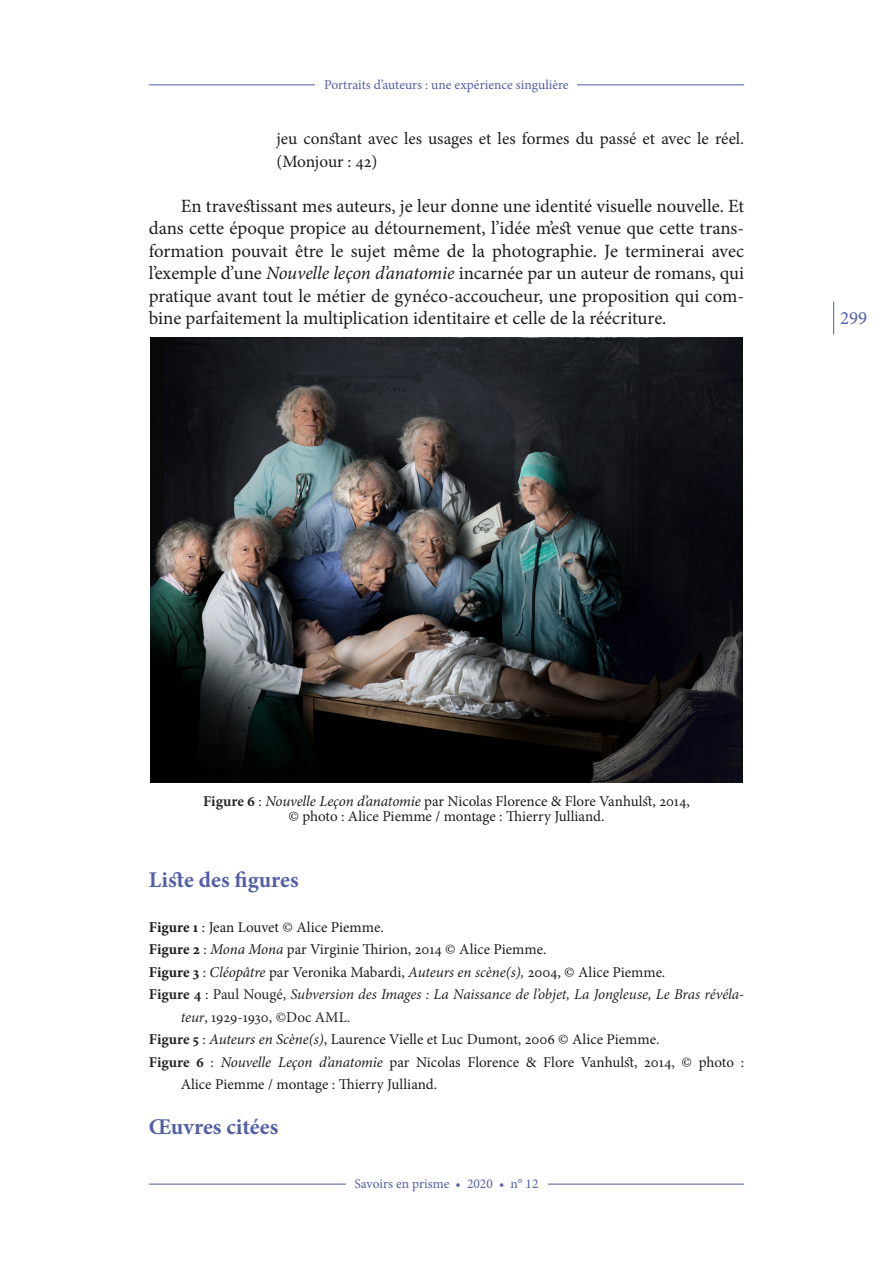
<style>
.page{position:relative;width:893px;height:1263px;background:#fff}
.page>*{position:absolute;margin:0;border:0;box-sizing:border-box;transform-origin:0 0}
.SEP_Titre_2{font:700 22.5px "Minion Pro";color:#525fa4}
.SEP_Biblio{font:700 22.5px "Minion Pro";color:#525fa4}
.SEP_Normal{font:18.75px/22.5px "Minion Pro";letter-spacing:-.005em;color:#1d1d1b;text-align:justify}
.t1{font:18.75px "Minion Pro";color:#525fa4}
.SEP_Citation{font:17.25px/22.5px "Minion Pro";letter-spacing:-.01em;color:#1d1d1b}
.SEP_Biblio-2{font:15px/22.5px "Minion Pro";color:#1d1d1b}
.SEP_Notes{font:15px "Minion Pro";letter-spacing:-.005em;color:#1d1d1b}
.SEP_Biblio-3{font:italic 15px/22.5px "Minion Pro";letter-spacing:-.005em;color:#262626}
.t2{font:13.5px "Minion Pro";color:#525fa4}
.s1{font-style:italic}
.s2{font-weight:700;color:#262626}
.s3{color:#262626}
.s4{font-weight:700}
.s5{font-weight:700;font-style:normal}
.s6{font-style:normal}
</style>
<div class="page">
<hr style="left:149px;top:85px;width:595px;height:1px;background:#525fa4">
<div style="left:316px;top:70px;width:261px;height:31px;background:#fff"></div>
<hr style="left:149px;top:1184px;width:595px;height:1px;background:#525fa4">
<div style="left:346px;top:1169px;width:201px;height:31px;background:#fff"></div>
<hr style="left:833px;top:302px;width:1px;height:33px;background:#525fa4">
<img style="left:150px;top:338px;width:593px;height:445px">
<p class="t2" style="left:324px;top:75px;width:246px">Portraits d’auteurs : une expérience singulière</p>
<p class="SEP_Citation" style="left:276px;top:127px;width:469px">jeu constant avec les usages et les formes du passé et avec le réel. (Monjour : 42)</p>
<p class="SEP_Normal" style="left:149px;top:194px;width:597px;text-indent:32px">En travestissant mes auteurs, je leur donne une identité visuelle nouvelle. Et dans cette époque propice au détournement, l’idée m’est venue que cette trans&shy;formation pouvait être le sujet même de la photographie. Je terminerai avec l’exemple d’une <span class="s1">Nouvelle leçon d’anatomie</span> incarnée par un auteur de romans, qui pratique avant tout le métier de gynéco-accoucheur, une proposition qui com&shy;bine parfaitement la multiplication identitaire et celle de la réécriture.</p>
<p class="t1" style="left:840px;top:305px;width:28px">299</p>
<p class="SEP_Notes" style="left:203px;top:791px;width:488px"><span class="s2">Figure 6</span> <span class="s3">:</span> <span class="s1">Nouvelle Leçon d’anatomie</span> par Nicolas Florence &amp; Flore Vanhulst, 2014,</p>
<p class="SEP_Notes" style="left:288px;top:806px;width:317px">© photo : Alice Piemme / montage : Thierry Julliand.</p>
<p class="SEP_Titre_2" style="left:149px;top:863px;width:151px">Liste des figures</p>
<p class="SEP_Biblio-2" style="left:149px;top:916px;width:236px"><span class="s4">Figure 1</span> : Jean Louvet © Alice Piemme.</p>
<p class="SEP_Biblio-2" style="left:149px;top:938px;width:399px"><span class="s4">Figure 2</span> : <span class="s1">Mona Mona</span> par Virginie Thirion, 2014 © Alice Piemme.</p>
<p class="SEP_Biblio-2" style="left:149px;top:961px;width:518px"><span class="s4">Figure 3</span> : <span class="s1">Cléopâtre</span> par Veronika Mabardi, <span class="s1">Auteurs en scène(s),</span> 2004, © Alice Piemme.</p>
<p class="SEP_Biblio-3" style="left:181px;top:983px;width:565px;text-indent:-32px"><span class="s5">Figure 4</span> <span class="s6">: Paul Nougé,</span> Subversion des Images : La Naissance de l’objet, La Jongleuse, Le Bras révéla&shy;teur<span class="s6">, 1929-1930, ©Doc AML.</span></p>
<p class="SEP_Biblio-2" style="left:149px;top:1028px;width:512px"><span class="s2">Figure 5</span> <span class="s3">:</span> <span class="s1">Auteurs en Scène(s)</span>, Laurence Vielle et Luc Dumont, 2006 © Alice Piemme.</p>
<p class="SEP_Biblio-2" style="left:181px;top:1051px;width:565px;text-indent:-32px"><span class="s2">Figure 6</span> <span class="s3">:</span> <span class="s1">Nouvelle Leçon d’anatomie</span> par Nicolas Florence &amp; Flore Vanhulst, 2014, © photo :<br>Alice Piemme / montage : Thierry Julliand.</p>
<p class="SEP_Biblio" style="left:149px;top:1111px;width:131px">Œuvres citées</p>
<p class="t2" style="left:354px;top:1174px;width:185px">Savoirs en prisme • 2020 • n° 12</p>
</div>
